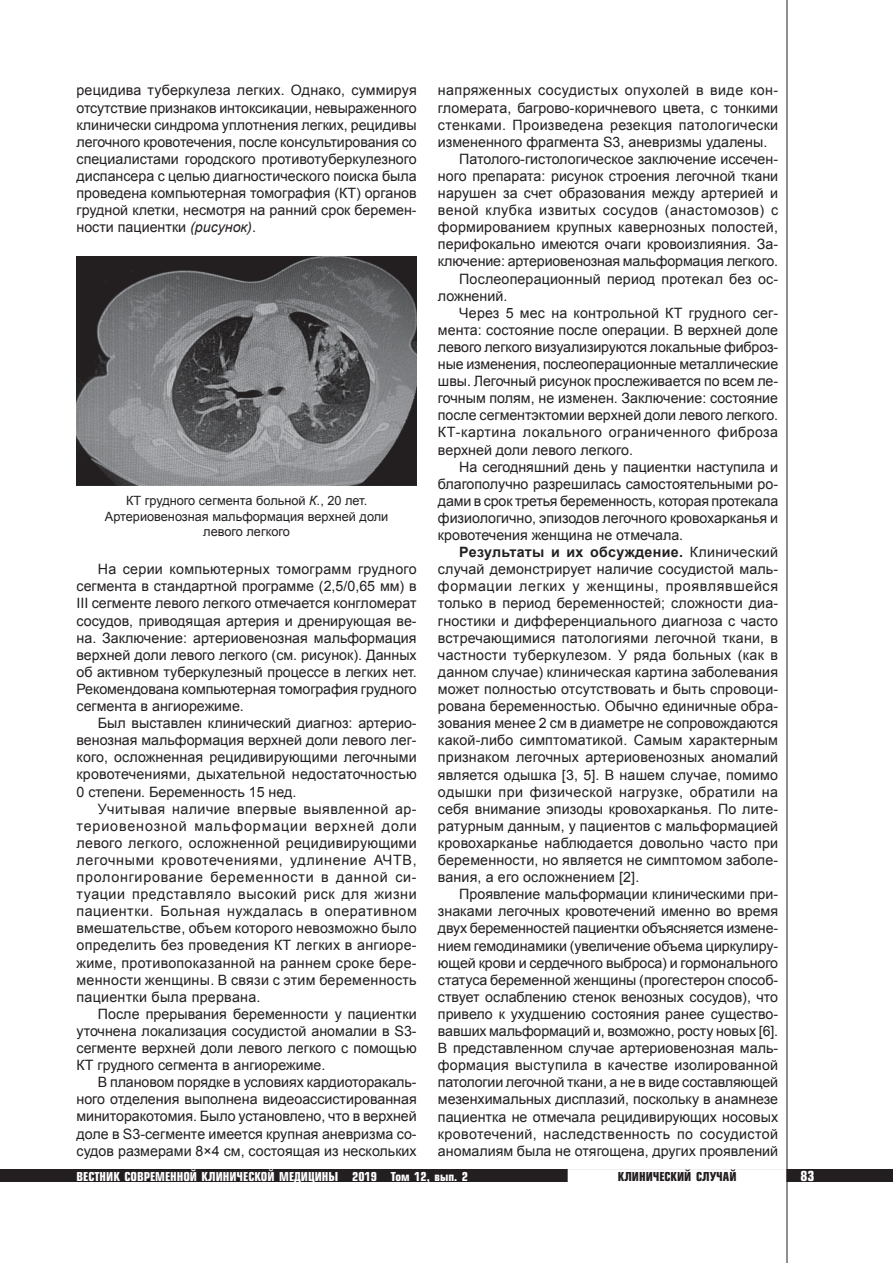
<style>
.page{position:relative;width:893px;height:1263px;background:#fff}
.page>*{position:absolute;margin:0;border:0;box-sizing:border-box;transform-origin:0 0}
.t1{font:14.25px/17.1px "Arial";color:#231f20;text-align:justify}
.t2{font:14.25px "Arial";letter-spacing:.03em;color:#231f20}
.t3{font:14.25px "Arial";letter-spacing:.02em;color:#231f20}
.t4{font:14.25px "Arial";letter-spacing:.045em;color:#231f20}
.t5{font:700 14.25px "Arial";letter-spacing:.025em;color:#231f20}
.t6{font:700 13.5px "Europe Cond";color:#fff}
.t7{font:12.75px/15.3px "Arial";color:#231f20;text-align:center}
.t8{font:700 12px "Europe Cond";color:#fff}
.t9{font:700 12px "Europe Cond";color:#231f20}
.s1{font-style:italic}
.s2{font-weight:400}
</style>
<div class="page">
<div style="left:0;top:1169px;width:893px;height:13px;background:#231f20"></div>
<div style="left:568px;top:1169px;width:218px;height:13px;background:#fff;border:2px solid #fff"></div>
<hr style="left:787px;top:0;width:1px;height:1263px;background:#231f20">
<img style="left:77px;top:256px;width:340px;height:230px">
<p class="t1" style="left:77px;top:82px;width:342px">рецидива туберкулеза легких. Однако, суммируя отсутствие признаков интоксикации, невыраженного клинически синдрома уплотнения легких, рецидивы легочного кровотечения, после консультирования со специалистами городского противотуберкулезного диспансера с целью диагностического поиска была проведена компьютерная томография (КТ) органов грудной клетки, несмотря на ранний срок беремен&shy;ности пациентки <span class="s1">(рисунок)</span>.</p>
<p class="t7" style="left:105px;top:493px;width:285px">КТ грудного сегмента больной <span class="s1">К.</span>, 20 лет.<br>Артериовенозная мальформация верхней доли левого легкого</p>
<p class="t1" style="left:77px;top:561px;width:342px;text-indent:21px">На серии компьютерных томограмм грудного сегмента в стандартной программе (2,5/0,65 мм) в III сегменте левого легкого отмечается конгломерат сосудов, приводящая артерия и дренирующая ве&shy;на. Заключение: артериовенозная мальформация верхней доли левого легкого (см. рисунок). Данных об активном туберкулезный процессе в легких нет.<br>Рекомендована компьютерная томография грудного сегмента в ангиорежиме.</p>
<p class="t1" style="left:77px;top:715px;width:342px;text-indent:21px">Был выставлен клинический диагноз: артерио&shy;венозная мальформация верхней доли левого лег&shy;кого, осложненная рецидивирующими легочными кровотечениями, дыхательной недостаточностью 0 степени. Беременность 15 нед.</p>
<p class="t1" style="left:77px;top:800px;width:342px;text-indent:21px">Учитывая наличие впервые выявленной ар&shy;териовенозной мальформации верхней доли левого легкого, осложненной рецидивирующими легочными кровотечениями, удлинение АЧТВ, пролонгирование беременности в данной си&shy;туации представляло высокий риск для жизни пациентки. Больная нуждалась в оперативном вмешательстве, объем которого невозможно было определить без проведения КТ легких в ангиоре&shy;жиме, противопоказанной на раннем сроке бере&shy;менности женщины. В связи с этим беременность пациентки была прервана.</p>
<p class="t1" style="left:77px;top:1005px;width:342px;text-indent:21px">После прерывания беременности у пациентки уточнена локализация сосудистой аномалии в S3- сегменте верхней доли левого легкого с помощью КТ грудного сегмента в ангиорежиме.</p>
<p class="t1" style="left:77px;top:1074px;width:342px;text-indent:21px">В плановом порядке в условиях кардиоторакаль&shy;ного отделения выполнена видеоассистированная миниторакотомия. Было установлено, что в верхней доле в S3-сегменте имеется крупная аневризма со&shy;судов размерами 8×4 см, состоящая из нескольких</p>
<p class="t2" style="left:438px;top:81px;width:342px">напряженных сосудистых опухолей в виде кон-</p>
<p class="t1" style="left:438px;top:99px;width:342px">гломерата, багрово-коричневого цвета, с тонкими</p>
<p class="t3" style="left:438px;top:115px;width:342px">стенками. Произведена резекция патологически</p>
<p class="t1" style="left:438px;top:133px;width:331px">измененного фрагмента S3, аневризмы удалены.</p>
<p class="t1" style="left:459px;top:150px;width:320px">Патолого-гистологическое заключение иссечен-</p>
<p class="t1" style="left:438px;top:168px;width:342px">ного препарата: рисунок строения легочной ткани</p>
<p class="t1" style="left:438px;top:185px;width:342px">нарушен за счет образования между артерией и</p>
<p class="t2" style="left:438px;top:201px;width:342px">веной клубка извитых сосудов (анастомозов) с</p>
<p class="t1" style="left:438px;top:219px;width:342px">формированием крупных кавернозных полостей,</p>
<p class="t1" style="left:438px;top:236px;width:342px">перифокально имеются очаги кровоизлияния. За-</p>
<p class="t1" style="left:438px;top:253px;width:342px">ключение: артериовенозная мальформация легкого.</p>
<p class="t1" style="left:459px;top:270px;width:320px">Послеоперационный период протекал без ос-</p>
<p class="t1" style="left:438px;top:287px;width:71px">ложнений.</p>
<p class="t1" style="left:459px;top:304px;width:320px">Через 5 мес на контрольной КТ грудного сег-</p>
<p class="t1" style="left:438px;top:321px;width:342px">мента: состояние после операции. В верхней доле</p>
<p class="t1" style="left:438px;top:339px;width:342px">левого легкого визуализируются локальные фиброз-</p>
<p class="t1" style="left:438px;top:356px;width:342px">ные изменения, послеоперационные металлические</p>
<p class="t1" style="left:438px;top:373px;width:342px">швы. Легочный рисунок прослеживается по всем ле-</p>
<p class="t1" style="left:438px;top:390px;width:342px">гочным полям, не изменен. Заключение: состояние</p>
<p class="t1" style="left:438px;top:407px;width:342px">после сегментэктомии верхней доли левого легкого.</p>
<p class="t2" style="left:438px;top:423px;width:342px">КТ-картина локального ограниченного фиброза</p>
<p class="t1" style="left:438px;top:441px;width:196px">верхней доли левого легкого.</p>
<p class="t1" style="left:459px;top:458px;width:320px">На сегодняшний день у пациентки наступила и</p>
<p class="t1" style="left:438px;top:475px;width:342px">благополучно разрешилась самостоятельными ро-</p>
<p class="t1" style="left:438px;top:492px;width:342px">дами в срок третья беременность, которая протекала</p>
<p class="t1" style="left:438px;top:510px;width:342px">физиологично, эпизодов легочного кровохарканья и</p>
<p class="t1" style="left:438px;top:527px;width:247px">кровотечения женщина не отмечала.</p>
<p class="t5" style="left:459px;top:543px;width:320px">Результаты и их обсуждение. <span class="s2">Клинический</span></p>
<p class="t1" style="left:438px;top:561px;width:342px">случай демонстрирует наличие сосудистой маль-</p>
<p class="t4" style="left:438px;top:577px;width:342px">формации легких у женщины, проявлявшейся</p>
<p class="t1" style="left:438px;top:595px;width:342px">только в период беременностей; сложности диа-</p>
<p class="t1" style="left:438px;top:612px;width:342px">гностики и дифференциального диагноза с часто</p>
<p class="t1" style="left:438px;top:629px;width:342px">встречающимися патологиями легочной ткани, в</p>
<p class="t3" style="left:438px;top:645px;width:342px">частности туберкулезом. У ряда больных (как в</p>
<p class="t1" style="left:438px;top:663px;width:342px">данном случае) клиническая картина заболевания</p>
<p class="t1" style="left:438px;top:681px;width:342px">может полностью отсутствовать и быть спровоци-</p>
<p class="t1" style="left:438px;top:698px;width:342px">рована беременностью. Обычно единичные обра-</p>
<p class="t1" style="left:438px;top:715px;width:342px">зования менее 2 см в диаметре не сопровождаются</p>
<p class="t1" style="left:438px;top:732px;width:342px">какой-либо симптоматикой. Самым характерным</p>
<p class="t1" style="left:438px;top:749px;width:342px">признаком легочных артериовенозных аномалий</p>
<p class="t1" style="left:438px;top:766px;width:342px">является одышка [3, 5]. В нашем случае, помимо</p>
<p class="t2" style="left:438px;top:782px;width:342px">одышки при физической нагрузке, обратили на</p>
<p class="t1" style="left:438px;top:800px;width:342px">себя внимание эпизоды кровохарканья. По лите-</p>
<p class="t1" style="left:438px;top:817px;width:342px">ратурным данным, у пациентов с мальформацией</p>
<p class="t1" style="left:438px;top:834px;width:342px">кровохарканье наблюдается довольно часто при</p>
<p class="t1" style="left:438px;top:852px;width:342px">беременности, но является не симптомом заболе-</p>
<p class="t1" style="left:438px;top:869px;width:203px">вания, а его осложнением [2].</p>
<p class="t1" style="left:459px;top:886px;width:320px">Проявление мальформации клиническими при-</p>
<p class="t1" style="left:438px;top:903px;width:342px">знаками легочных кровотечений именно во время</p>
<p class="t1" style="left:438px;top:920px;width:342px">двух беременностей пациентки объясняется измене-</p>
<p class="t1" style="left:438px;top:937px;width:342px">нием гемодинамики (увеличение объема циркулиру-</p>
<p class="t1" style="left:438px;top:954px;width:342px">ющей крови и сердечного выброса) и гормонального</p>
<p class="t1" style="left:438px;top:971px;width:342px">статуса беременной женщины (прогестерон способ-</p>
<p class="t1" style="left:438px;top:988px;width:342px">ствует ослаблению стенок венозных сосудов), что</p>
<p class="t1" style="left:438px;top:1005px;width:342px">привело к ухудшению состояния ранее существо-</p>
<p class="t1" style="left:438px;top:1023px;width:342px">вавших мальформаций и, возможно, росту новых [6].</p>
<p class="t1" style="left:438px;top:1040px;width:342px">В представленном случае артериовенозная маль-</p>
<p class="t1" style="left:438px;top:1057px;width:342px">формация выступила в качестве изолированной</p>
<p class="t1" style="left:438px;top:1074px;width:342px">патологии легочной ткани, а не в виде составляющей</p>
<p class="t1" style="left:438px;top:1091px;width:342px">мезенхимальных дисплазий, поскольку в анамнезе</p>
<p class="t1" style="left:438px;top:1108px;width:342px">пациентка не отмечала рецидивирующих носовых</p>
<p class="t2" style="left:438px;top:1124px;width:342px">кровотечений, наследственность по сосудистой</p>
<p class="t1" style="left:438px;top:1142px;width:342px">аномалиям была не отягощена, других проявлений</p>
<p class="t8" style="left:77px;top:1168px;width:393px">ВЕСТНИК СОВРЕМЕННОЙ КЛИНИЧЕСКОЙ МЕДИЦИНЫ 2019 Том 12, вып. 2</p>
<p class="t9" style="left:618px;top:1168px;width:120px">КЛИНИЧЕСКИЙ СЛУЧАЙ</p>
<p class="t6" style="left:801px;top:1167px;width:15px">83</p>
</div>
